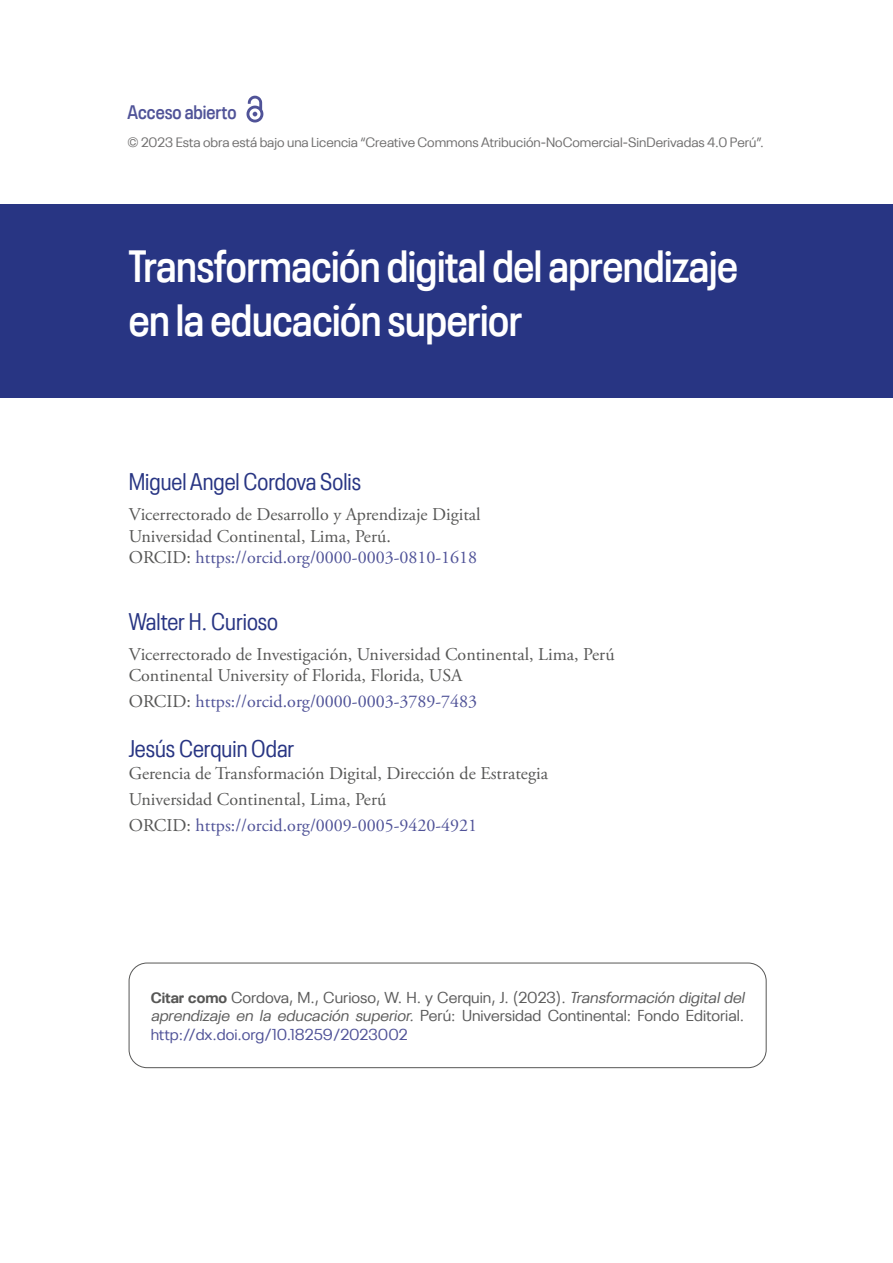
<style>
.page{position:relative;width:893px;height:1263px;background:#fff}
.page>*{position:absolute;margin:0;border:0;box-sizing:border-box;transform-origin:0 0}
.t1{font:600 condensed 45px/54px "Neue Plak";letter-spacing:-.01em;color:#fff}
.t2{font:condensed 24px "Neue Plak";color:#283583}
.t3{font:600 condensed 19.5px "Neue Plak";color:#505398}
.t4{font:18px/21.6px "Adobe Garamond Pro";color:#575756}
.t5{font:18px "Adobe Garamond Pro";color:#505398}
.t6{font:15.75px/18.9px "Neue Plak";color:#5c5c5c}
.t7{font:13.5px "Neue Plak";color:#706f6f}
.s1{color:#505398}
.s2{color:#575756}
.s3{font-weight:700;font-size:15px;color:#575756}
.s4{font-style:italic}
</style>
<div class="page">
<svg style="left:246px;top:96px;width:17px;height:26px"></svg>
<div style="left:0;top:204px;width:893px;height:194px;background:#283583"></div>
<div style="left:129px;top:963px;width:637px;height:105px;border:1px solid #575756;border-radius:18px"></div>
<p class="t3" style="left:128px;top:98px;width:110px">Acceso abierto</p>
<p class="t7" style="left:128px;top:131px;width:638px">© 2023 Esta obra está bajo una Licencia “Creative Commons Atribución-NoComercial-SinDerivadas 4.0 Perú”.</p>
<h1 class="t1" style="left:129px;top:234px;width:611px">Transformación digital del aprendizaje en la educación superior</h1>
<h2 class="t2" style="left:129px;top:464px;width:234px">Miguel Angel Cordova Solis</h2>
<p class="t4" style="left:129px;top:504px;width:353px">Vicerrectorado de Desarrollo y Aprendizaje Digital<br>Universidad Continental, Lima, Perú.<br>ORCID: <span class="s1">https://orcid.org/0000-0003-0810-1618</span></p>
<h2 class="t2" style="left:129px;top:603px;width:151px">Walter H. Curioso</h2>
<p class="t4" style="left:129px;top:644px;width:487px">Vicerrectorado de Investigación, Universidad Continental, Lima, Perú<br>Continental University of Florida, Florida, USA</p>
<p class="t5" style="left:129px;top:690px;width:350px"><span class="s2">ORCID:</span> https://orcid.org/0000-0003-3789-7483</p>
<h2 class="t2" style="left:129px;top:731px;width:167px">Jesús Cerquin Odar</h2>
<p class="t4" style="left:129px;top:761px;width:421px;line-height:25.8px">Gerencia de Transformación Digital, Dirección de Estrategia<br>Universidad Continental, Lima, Perú<br>ORCID: <span class="s1">https://orcid.org/0009-0005-9420-4921</span></p>
<p class="t6" style="left:151px;top:986px;width:599px"><span class="s3">Citar como</span> Cordova, M., Curioso, W. H. y Cerquin, J. (2023). <span class="s4">Transformación digitaldel aprendizaje en la educación superior.</span> Perú: Universidad Continental: Fondo Editorial. <span class="s1">http://dx.doi.org/10.18259/2023002</span></p>
</div>
